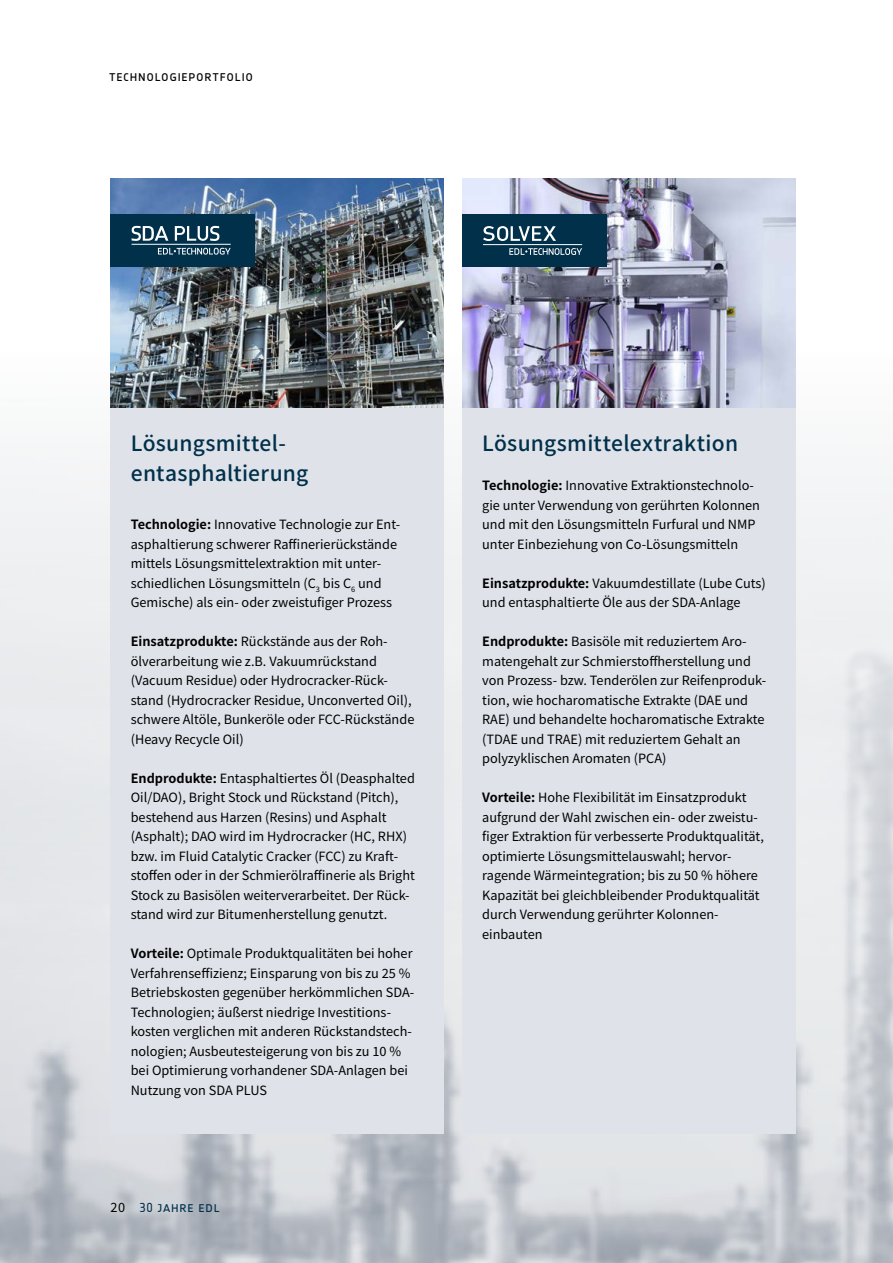
<style>
.page{position:relative;width:893px;height:1263px;background:#fff}
.page>*{position:absolute;margin:0;border:0;box-sizing:border-box;transform-origin:0 0}
.t1{font:500 21px/30px "Noto Sans JP";letter-spacing:.015em;color:#00304a}
.t2{font:13.5px "Notes Regular Caps Tf";letter-spacing:.05em;color:#000}
.t3{font:13.5px "Notes Regular Caps Tf";letter-spacing:.055em;color:#00304a}
.GS_links{font:12.75px/19.5px "Noto Sans JP";color:#000}
.s1{font-weight:700}
.s2{font-family:"Noto Sans JP";font-size:12.75px;color:#000}
.s3{font-size:12.75px}
</style>
<div class="page">
<img style="left:0;top:352px;width:893px;height:911px">
<div style="left:111px;top:189px;width:333px;height:945px;background:#dfe2e9"></div>
<div style="left:462px;top:329px;width:333px;height:805px;background:#dfe2e9"></div>
<img style="left:111px;top:179px;width:333px;height:228px">
<div style="left:111px;top:214px;width:144px;height:52px;background:#00304a"></div>
<img style="left:462px;top:179px;width:333px;height:228px">
<div style="left:462px;top:215px;width:145px;height:52px;background:#00304a"></div>
<svg style="left:509px;top:248px;width:73px;height:7px"></svg>
<hr style="left:483px;top:244px;width:99px;height:1px;background:#fff">
<svg style="left:483px;top:226px;width:73px;height:15px"></svg>
<svg style="left:158px;top:248px;width:73px;height:7px"></svg>
<hr style="left:132px;top:244px;width:99px;height:1px;background:#fff">
<svg style="left:175px;top:226px;width:44px;height:15px"></svg>
<svg style="left:132px;top:226px;width:36px;height:15px"></svg>
<p class="t2" style="left:109px;top:69px;width:145px">technologieportfolio</p>
<h3 class="t1" style="left:131px;top:429px;width:179px">Lösungsmittel&shy;entasphaltierung</h3>
<p class="GS_links" style="left:131px;top:515px;width:271px"><span class="s1">Technologie:</span> Innovative Technologie zur Ent&shy;asphaltierung schwerer Raffinerierückstände mittels Lösungsmittelextraktion mit unter&shy;schiedlichen Lösungsmitteln (C<sub>3</sub> bis C<sub>6</sub> und Gemische) als ein- oder zweistufiger Prozess</p>
<p class="GS_links" style="left:131px;top:632px;width:285px"><span class="s1">Einsatzprodukte:</span> Rückstände aus der Roh&shy;ölverarbeitung wie z.B. Vakuumrückstand (Vacuum Residue) oder Hydrocracker-Rück&shy;stand (Hydrocracker Residue, Unconverted Oil), schwere Altöle, Bunkeröle oder FCC-Rückstände (Heavy Recycle Oil)</p>
<p class="GS_links" style="left:131px;top:769px;width:286px"><span class="s1">Endprodukte:</span> Entasphaltiertes Öl (Deasphalted Oil/DAO), Bright Stock und Rückstand (Pitch), bestehend aus Harzen (Resins) und Asphalt (Asphalt); DAO wird im Hydrocracker (HC, RHX) bzw. im Fluid Catalytic Cracker (FCC) zu Kraft&shy;stoffen oder in der Schmierölraffinerie als Bright Stock zu Basisölen weiterverarbeitet. Der Rück&shy;stand wird zur Bitumenherstellung genutzt.</p>
<p class="GS_links" style="left:131px;top:944px;width:285px"><span class="s1">Vorteile:</span> Optimale Produktqualitäten bei hoher Verfahrenseffizienz; Einsparung von bis zu 25 % Betriebskosten gegenüber herkömmlichen SDA-Technologien; äußerst niedrige Investitions&shy;kosten verglichen mit anderen Rückstandstech&shy;nologien; Ausbeutesteigerung von bis zu 10 % bei Optimierung vorhandener SDA-Anlagen bei Nutzung von SDA PLUS</p>
<p class="t3" style="left:111px;top:1200px;width:111px"><span class="s2">20</span> <span class="s3">30</span> jahre edl</p>
<h3 class="t1" style="left:482px;top:429px;width:257px">Lösungsmittelextraktion</h3>
<p class="GS_links" style="left:482px;top:476px;width:279px"><span class="s1">Technologie:</span> Innovative Extraktionstechnolo&shy;gie unter Verwendung von gerührten Kolonnen und mit den Lösungsmitteln Furfural und NMP unter Einbeziehung von Co-Lösungsmitteln</p>
<p class="GS_links" style="left:482px;top:574px;width:285px"><span class="s1">Einsatzprodukte:</span> Vakuumdestillate (Lube Cuts) und entasphaltierte Öle aus der SDA-Anlage</p>
<p class="GS_links" style="left:482px;top:632px;width:285px"><span class="s1">Endprodukte:</span> Basisöle mit reduziertem Aro&shy;matengehalt zur Schmierstoffherstellung und von Prozess- bzw. Tenderölen zur Reifenproduk&shy;tion, wie hocharomatische Extrakte (DAE und RAE) und behandelte hocharomatische Extrakte (TDAE und TRAE) mit reduziertem Gehalt an polyzyklischen Aromaten (PCA)</p>
<p class="GS_links" style="left:482px;top:788px;width:283px"><span class="s1">Vorteile:</span> Hohe Flexibilität im Einsatzprodukt aufgrund der Wahl zwischen ein- oder zweistu&shy;figer Extraktion für verbesserte Produktqualität, optimierte Lösungsmittelauswahl; hervor&shy;ragende Wärmeintegration; bis zu 50 % höhere Kapazität bei gleichbleibender Produktqualität durch Verwendung gerührter Kolonnen&shy;einbauten</p>
</div>
